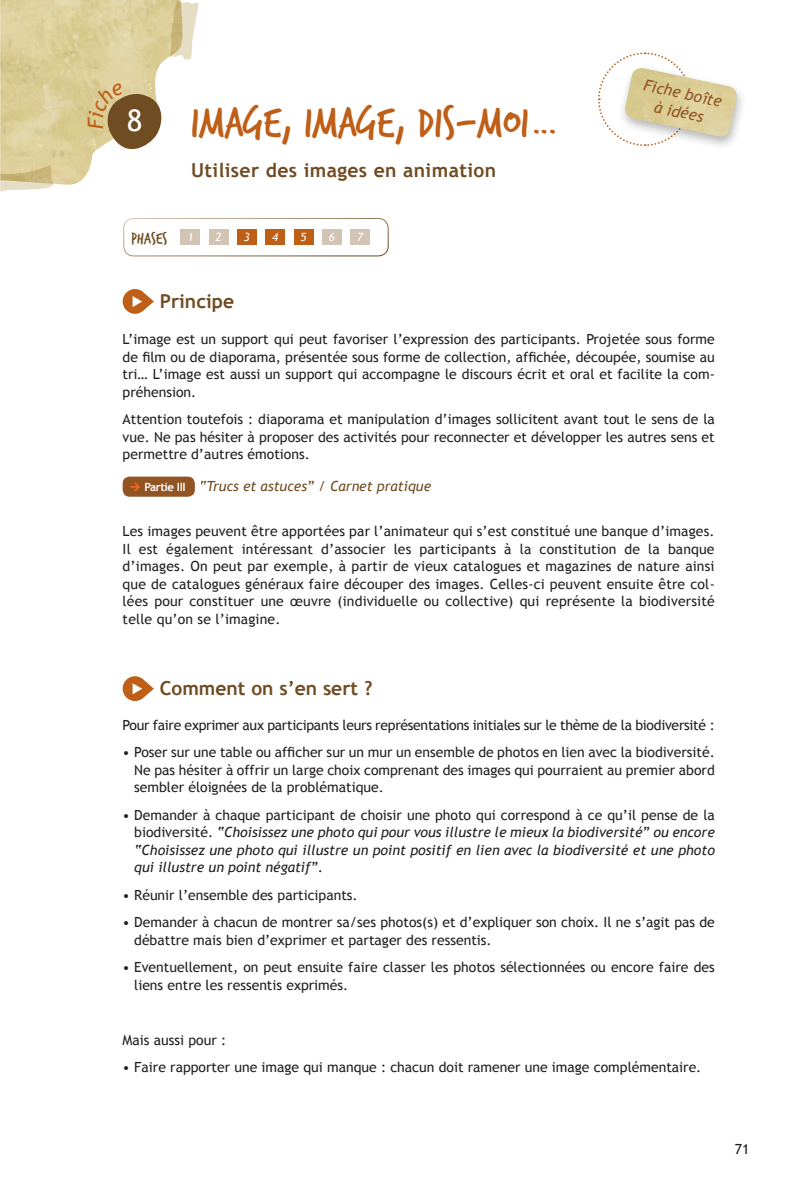
<style>
.page{position:relative;width:794px;height:1191px;background:#fff}
.page>*{position:absolute;margin:0;border:0;box-sizing:border-box;transform-origin:0 0}
.t1{font:47.25px "Trash Hand";color:#bf5e16}
.t2{font:29.75px "Trebuchet MS";color:#fff}
.t3{font:700 19.25px "Trebuchet MS";letter-spacing:.02em;color:#704c23}
.t4{font:700 19.25px "Trebuchet MS";color:#704c23}
.contact_adresse_3{font:17.5px "Trash Hand";color:#704c23}
.contact_adresse_3-2{font:italic 15.75px "Trebuchet MS";color:#915422}
.ok-Texte_courant{font:14px/17.5px "Trebuchet MS";color:#231f20;text-align:justify}
.ok-Texte_courant-2{font:italic 14px/17.5px "Trebuchet MS";color:#231f20;text-align:justify}
.ok-Texte_courant-3{font:14px "Trebuchet MS";letter-spacing:-.02em;color:#231f20}
.t5{font:italic 14px "Trebuchet MS";color:#704c23}
.t6{font:700 11.38px "Trebuchet MS";letter-spacing:-.03em;color:#fff}
.t7{font:italic 11.38px "Trebuchet MS";color:#fff}
.s1{font-style:normal}
</style>
<div class="page">
<div style="left:123px;top:218px;width:265px;height:38px;border:1px solid #704c23;border-radius:10px"></div>
<img style="left:0;top:0;width:170px;height:185px">
<svg style="left:123px;top:289px;width:31px;height:25px"></svg>
<div style="left:123px;top:476px;width:72px;height:21px;background:#915422;border-radius:7px"></div>
<svg style="left:123px;top:676px;width:31px;height:25px"></svg>
<svg style="left:0;top:165px;width:53px;height:27px"></svg>
<svg style="left:170px;top:0;width:28px;height:60px"></svg>
<div style="left:180px;top:229px;width:20px;height:16px;background:#d2c4b3"></div>
<div style="left:209px;top:229px;width:20px;height:16px;background:#d2c4b3"></div>
<div style="left:237px;top:229px;width:20px;height:16px;background:#bf5e16"></div>
<div style="left:265px;top:229px;width:20px;height:16px;background:#bf5e16"></div>
<div style="left:293px;top:229px;width:20px;height:16px;background:#bf5e16"></div>
<div style="left:322px;top:229px;width:20px;height:16px;background:#d2c4b3"></div>
<div style="left:350px;top:229px;width:20px;height:16px;background:#d2c4b3"></div>
<div style="left:617px;top:64px;width:130px;height:86px;background:#231f20;opacity:.33"></div>
<svg style="left:598px;top:52px;width:140px;height:95px"></svg>
<img style="left:623px;top:68px;width:115px;height:70px">
<svg style="left:88px;top:82px;width:76px;height:80px"></svg>
<p class="t2" style="left:127px;top:103px;width:17px">8</p>
<p class="t1" style="left:191px;top:99px;width:370px">IMAGE, IMAGE, DIS-MOI…</p>
<p class="t3" style="left:191px;top:158px;width:306px">Utiliser des images en animation</p>
<p class="contact_adresse_3" style="left:131px;top:229px;width:38px">PHASES</p>
<p class="t7" style="left:187px;top:230px;width:7px">1</p>
<p class="t7" style="left:216px;top:230px;width:7px">2</p>
<p class="t7" style="left:244px;top:230px;width:7px">3</p>
<p class="t7" style="left:272px;top:230px;width:7px">4</p>
<p class="t7" style="left:300px;top:230px;width:7px">5</p>
<p class="t7" style="left:329px;top:230px;width:7px">6</p>
<p class="t7" style="left:357px;top:230px;width:7px">7</p>
<p class="contact_adresse_3-2" style="left:646px;top:76px;width:81px;rotate:12deg">Fiche boîte</p>
<p class="contact_adresse_3-2" style="left:656px;top:97px;width:51px;rotate:12deg">à idées</p>
<p class="t4" style="left:160px;top:289px;width:76px">Principe</p>
<p class="ok-Texte_courant" style="left:123px;top:330px;width:593px">L’image est un support qui peut favoriser l’expression des participants. Projetée sous forme de film ou de diaporama, présentée sous forme de collection, affichée, découpée, soumise au tri… L’image est aussi un support qui accompagne le discours écrit et oral et facilite la com&shy;préhension.</p>
<p class="ok-Texte_courant" style="left:123px;top:410px;width:593px">Attention toutefois : diaporama et manipulation d’images sollicitent avant tout le sens de la vue. Ne pas hésiter à proposer des activités pour reconnecter et développer les autres sens et permettre d’autres émotions.</p>
<p class="t6" style="left:144px;top:480px;width:43px">Partie III</p>
<p class="t5" style="left:199px;top:478px;width:234px">“Trucs et astuces” / Carnet pratique</p>
<p class="ok-Texte_courant" style="left:123px;top:523px;width:593px">Les images peuvent être apportées par l’animateur qui s’est constitué une banque d’images.<br>Il est également intéressant d’associer les participants à la constitution de la banque d’images. On peut par exemple, à partir de vieux catalogues et magazines de nature ainsi que de catalogues généraux faire découper des images. Celles-ci peuvent ensuite être col&shy;lées pour constituer une œuvre (individuelle ou collective) qui représente la biodiversité telle qu’on se l’imagine.</p>
<p class="t4" style="left:160px;top:676px;width:214px">Comment on s’en sert ?</p>
<p class="ok-Texte_courant-3" style="left:123px;top:717px;width:593px">Pour faire exprimer aux participants leurs représentations initiales sur le thème de la biodiversité :</p>
<p class="ok-Texte_courant" style="left:134px;top:744px;width:582px;text-indent:-12px">• Poser sur une table ou afficher sur un mur un ensemble de photos en lien avec la biodiversité.<br>Ne pas hésiter à offrir un large choix comprenant des images qui pourraient au premier abord sembler éloignées de la problématique.</p>
<p class="ok-Texte_courant-2" style="left:134px;top:806px;width:582px;text-indent:-12px"><span class="s1">• Demander à chaque participant de choisir une photo qui correspond à ce qu’il pense de la biodiversité.</span> “Choisissez une photo qui pour vous illustre le mieux la biodiversité” ou encore “Choisissez une photo qui illustre un point positif en lien avec la biodiversité et une photo qui illustre un point négatif”.</p>
<p class="ok-Texte_courant" style="left:123px;top:886px;width:237px">• Réunir l’ensemble des participants.</p>
<p class="ok-Texte_courant" style="left:134px;top:913px;width:582px;text-indent:-12px">• Demander à chacun de montrer sa/ses photos(s) et d’expliquer son choix. Il ne s’agit pas de débattre mais bien d’exprimer et partager des ressentis.</p>
<p class="ok-Texte_courant" style="left:134px;top:958px;width:582px;text-indent:-12px">• Eventuellement, on peut ensuite faire classer les photos sélectionnées ou encore faire des liens entre les ressentis exprimés.</p>
<p class="ok-Texte_courant" style="left:123px;top:1031px;width:105px">Mais aussi pour :</p>
<p class="ok-Texte_courant" style="left:123px;top:1058px;width:580px">• Faire rapporter une image qui manque : chacun doit ramener une image complémentaire.</p>
<p class="ok-Texte_courant" style="left:735px;top:1140px;width:16px">71</p>
</div>
